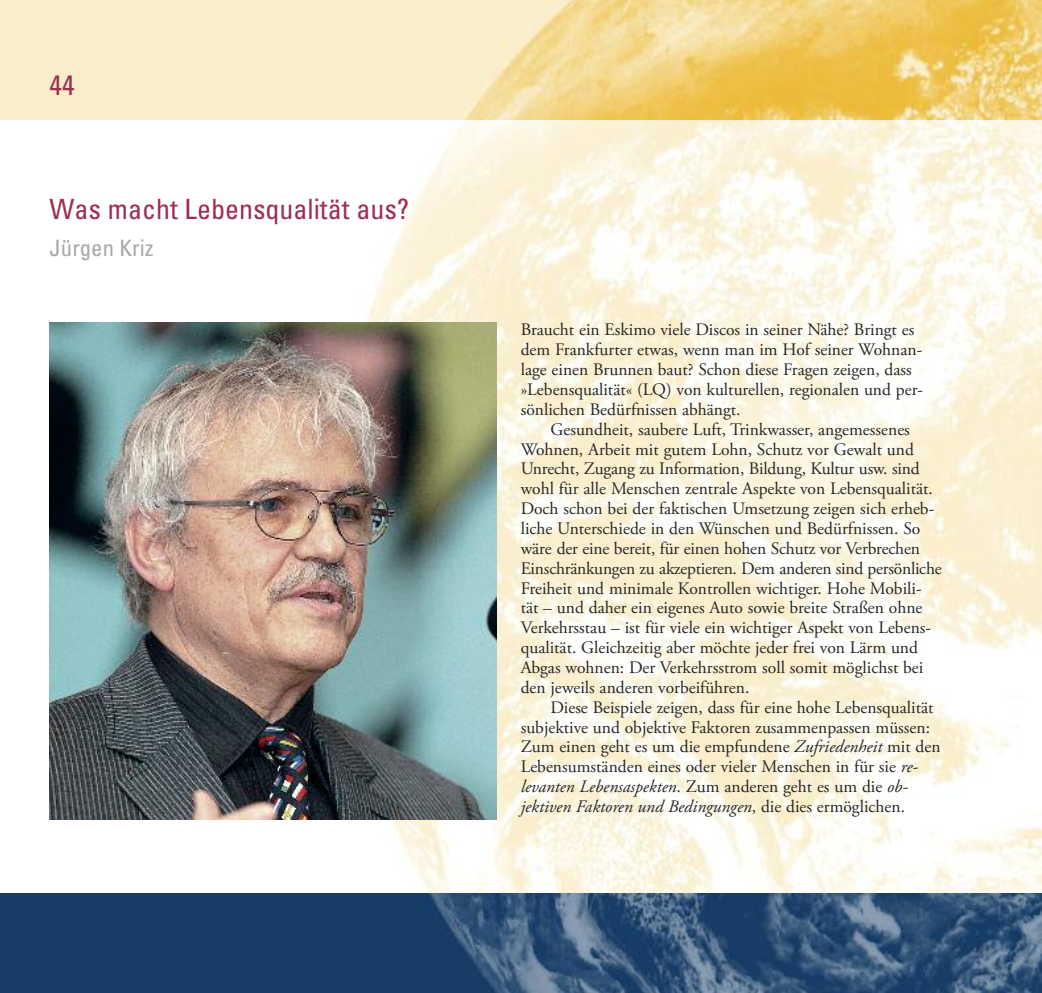
<style>
.page{position:relative;width:1042px;height:993px;background:#fff}
.page>*{position:absolute;margin:0;border:0;box-sizing:border-box;transform-origin:0 0}
.t1{font:condensed 28px "Univers";color:#9d2e4e}
.t2{font:condensed 22.75px "Univers";color:#a9a8a9}
.t3{font:17.5px/19.8px "Adobe Garamond Pro";color:#272627}
.s1{font-style:italic}
</style>
<div class="page">
<img style="left:272px;top:119px;width:770px;height:774px">
<div style="left:0;top:0;width:1042px;height:119px;background:#faedcc"></div>
<img style="left:465px;top:0;width:577px;height:119px">
<div style="left:0;top:893px;width:1042px;height:99px;background:#1a3d68"></div>
<img style="left:430px;top:893px;width:612px;height:99px">
<img style="left:50px;top:322px;width:446px;height:497px">
<h1 class="t1" style="left:50px;top:69px;width:26px">44</h1>
<h1 class="t1" style="left:50px;top:193px;width:361px">Was macht Lebensqualität aus?</h1>
<h2 class="t2" style="left:50px;top:235px;width:106px">Jürgen Kriz</h2>
<p class="t3" style="left:521px;top:321px;width:404px">Braucht ein Eskimo viele Discos in seiner Nähe? Bringt es dem Frankfurter etwas, wenn man im Hof seiner Wohnan&shy;lage einen Brunnen baut? Schon diese Fragen zeigen, dass »Lebensqualität« (LQ) von kulturellen, regionalen und per&shy;sönlichen Bedürfnissen abhängt.</p>
<p class="t3" style="left:521px;top:420px;width:422px;text-indent:30px">Gesundheit, saubere Luft, Trinkwasser, angemessenes Wohnen, Arbeit mit gutem Lohn, Schutz vor Gewalt und Unrecht, Zugang zu Information, Bildung, Kultur usw. sind wohl für alle Menschen zentrale Aspekte von Lebensqualität.<br>Doch schon bei der faktischen Umsetzung zeigen sich erheb&shy;liche Unterschiede in den Wünschen und Bedürfnissen. So wäre der eine bereit, für einen hohen Schutz vor Verbrechen Einschränkungen zu akzeptieren. Dem anderen sind persönliche Freiheit und minimale Kontrollen wichtiger. Hohe Mobili&shy;tät – und daher ein eigenes Auto sowie breite Straßen ohne Verkehrsstau – ist für viele ein wichtiger Aspekt von Lebens&shy;qualität. Gleichzeitig aber möchte jeder frei von Lärm und Abgas wohnen: Der Verkehrsstrom soll somit möglichst bei den jeweils anderen vorbeiführen.</p>
<p class="t3" style="left:521px;top:698px;width:421px;text-indent:30px">Diese Beispiele zeigen, dass für eine hohe Lebensqualität subjektive und objektive Faktoren zusammenpassen müssen:<br>Zum einen geht es um die empfundene <span class="s1">Zufriedenheit</span> mit den Lebensumständen eines oder vieler Menschen in für sie <span class="s1">re&shy;levanten Lebensaspekten</span>. Zum anderen geht es um die <span class="s1">ob&shy;jektiven Faktoren und Bedingungen</span>, die dies ermöglichen.</p>
</div>
